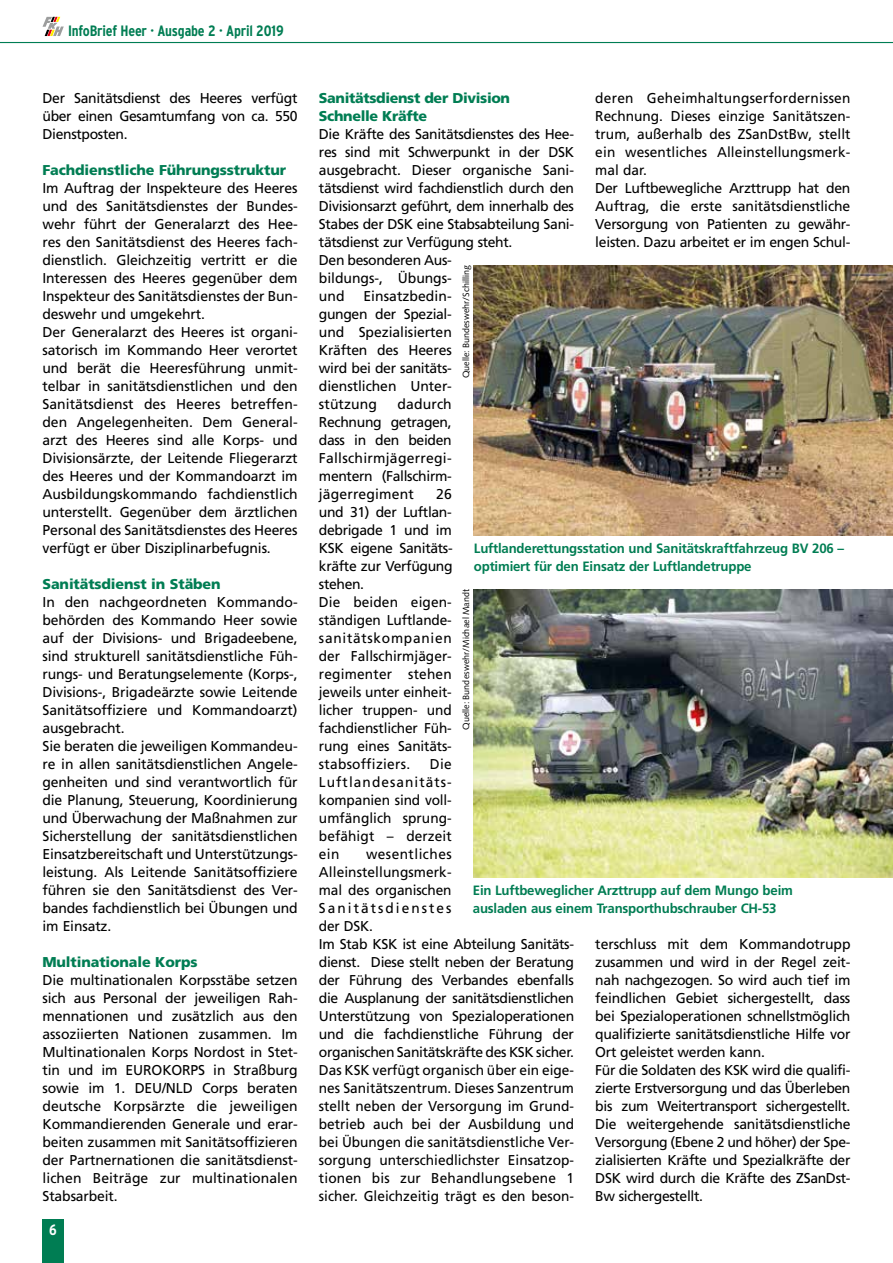
<style>
.page{position:relative;width:893px;height:1263px;background:#fff}
.page>*{position:absolute;margin:0;border:0;box-sizing:border-box;transform-origin:0 0}
.t1{font:700 condensed 15px "Interstate";letter-spacing:-.015em;color:#007d53}
.t2{font:700 condensed 15px "Interstate";color:#fff}
.t3{font:14.25px/18px "Frutiger LT Pro";letter-spacing:-.01em;color:#000}
.t4{font:14.25px/18px "Frutiger LT Pro";letter-spacing:-.01em;color:#000;scale:.96 1}
.t5{font:900 14.25px/18px "Frutiger";letter-spacing:-.01em;color:#007d53}
.t6{font:700 13.5px/18px "Frutiger LT Pro";letter-spacing:-.015em;color:#007d53}
.t7{font:9px "Syntax";color:#000}
</style>
<div class="page">
<hr style="left:0;top:42px;width:893px;height:1px;background:#007d53">
<svg style="left:43px;top:17px;width:21px;height:19px"></svg>
<div style="left:43px;top:1219px;width:21px;height:44px;background:#007d53"></div>
<img style="left:473px;top:265px;width:420px;height:270px">
<img style="left:473px;top:589px;width:420px;height:288px">
<p class="t1" style="left:68px;top:22px;width:217px">InfoBrief Heer · Ausgabe 2 · April 2019</p>
<p class="t3" style="left:43px;top:89px;width:257px;text-align:justify">Der Sanitätsdienst des Heeres verfügt über einen Gesamtumfang von ca. 550<br>Dienstposten.</p>
<p class="t5" style="left:43px;top:161px;width:245px">Fachdienstliche Führungsstruktur</p>
<p class="t3" style="left:43px;top:179px;width:257px">Im Auftrag der Inspekteure des Heeres und des Sanitätsdienstes der Bundes&shy;wehr führt der Generalarzt des Hee&shy;res den Sanitätsdienst des Heeres fach&shy;dienstlich. Gleichzeitig vertritt er die Interessen des Heeres gegenüber dem Inspekteur des Sanitätsdienstes der Bun&shy;deswehr und umgekehrt.<br>Der Generalarzt des Heeres ist organi&shy;satorisch im Kommando Heer verortet und berät die Heeresführung unmit&shy;telbar in sanitätsdienstlichen und den Sanitätsdienst des Heeres betreffen&shy;den Angelegenheiten. Dem General&shy;arzt des Heeres sind alle Korps- und Divisionsärzte, der Leitende Fliegerarzt des Heeres und der Kommandoarzt im Ausbildungskommando fachdienstlich unterstellt. Gegenüber dem ärztlichen Personal des Sanitätsdienstes des Heeres verfügt er über Disziplinarbefugnis.</p>
<p class="t5" style="left:43px;top:575px;width:180px">Sanitätsdienst in Stäben</p>
<p class="t3" style="left:43px;top:593px;width:257px">In den nachgeordneten Kommando&shy;behörden des Kommando Heer sowie auf der Divisions- und Brigadeebene, sind strukturell sanitätsdienstliche Füh&shy;rungs- und Beratungselemente (Korps-, Divisions-, Brigadeärzte sowie Leitende Sanitätsoffiziere und Kommandoarzt) ausgebracht.<br>Sie beraten die jeweiligen Kommandeu&shy;re in allen sanitätsdienstlichen Angele&shy;genheiten und sind verantwortlich für die Planung, Steuerung, Koordinierung und Überwachung der Maßnahmen zur Sicherstellung der sanitätsdienstlichen Einsatzbereitschaft und Unterstützungs&shy;leistung. Als Leitende Sanitätsoffiziere führen sie den Sanitätsdienst des Ver&shy;bandes fachdienstlich bei Übungen und im Einsatz.</p>
<p class="t5" style="left:43px;top:953px;width:156px">Multinationale Korps</p>
<p class="t3" style="left:43px;top:971px;width:257px;text-align:justify">Die multinationalen Korpsstäbe setzen sich aus Personal der jeweiligen Rah&shy;mennationen und zusätzlich aus den assoziierten Nationen zusammen. Im Multinationalen Korps Nordost in Stet&shy;tin und im EUROKORPS in Straßburg sowie im 1. DEU/NLD Corps beraten deutsche Korpsärzte die jeweiligen Kommandierenden Generale und erar&shy;beiten zusammen mit Sanitätsoffizieren der Partnernationen die sanitätsdienst&shy;lichen Beiträge zur multinationalen Stabsarbeit.</p>
<p class="t2" style="left:49px;top:1221px;width:9px">6</p>
<p class="t4" style="left:595px;top:89px;width:267px">deren Geheimhaltungserfordernissen Rechnung. Dieses einzige Sanitätszen&shy;trum, außerhalb des ZSanDstBw, stellt ein wesentliches Alleinstellungsmerk&shy;mal dar.<br>Der Luftbewegliche Arzttrupp hat den Auftrag, die erste sanitätsdienstliche Versorgung von Patienten zu gewähr&shy;leisten. Dazu arbeitet er im engen Schul-</p>
<p class="t5" style="left:319px;top:89px;width:193px">Sanitätsdienst der Division<br>Schnelle Kräfte</p>
<p class="t3" style="left:319px;top:125px;width:257px">Die Kräfte des Sanitätsdienstes des Hee&shy;res sind mit Schwerpunkt in der DSK ausgebracht. Dieser organische Sani&shy;tätsdienst wird fachdienstlich durch den<br>Divisionsarzt geführt, dem innerhalb des<br>Stabes der DSK eine Stabsabteilung Sani&shy;tätsdienst zur Verfügung steht.<br>Den besonderen Aus-<br>bildungs-, Übungs-<br>und</p>
<p class="t7" style="left:461px;top:378px;width:115px;rotate:-90deg">Quelle: Bundeswehr/Schilling</p>
<p class="t3" style="left:319px;top:287px;width:134px;text-align:justify;text-indent:44px">Einsatzbedin&shy;gungen der Spezial&shy;und Spezialisierten Kräften des Heeres wird bei der sanitäts&shy;dienstlichen Unter&shy;stützung</p>
<p class="t3" style="left:319px;top:395px;width:134px;text-align:justify;text-indent:79px">dadurch Rechnung getragen, dass in den beiden Fallschirmjägerregi&shy;mentern (Fallschirm&shy;jägerregiment</p>
<p class="t3" style="left:319px;top:485px;width:135px;text-indent:117px">26 und 31) der Luftlan&shy;debrigade 1 und im<br>KSK eigene Sanitäts&shy;kräfte zur Verfügung stehen.<br>Die beiden eigen&shy;ständigen Luftlande&shy;sanitätskompanien der Fallschirmjäger&shy;regimenter stehen jeweils unter einheit&shy;licher truppen- und fachdienstlicher Füh&shy;rung eines Sanitäts&shy;stabsoffiziers.</p>
<p class="t6" style="left:474px;top:539px;width:372px">Luftlanderettungsstation und Sanitätskraftfahrzeug BV 206 – optimiert für den Einsatz der Luftlandetruppe</p>
<p class="t7" style="left:461px;top:730px;width:142px;rotate:-90deg">Quelle: Bundeswehr/Michael Mandt</p>
<p class="t4" style="left:319px;top:755px;width:140px;text-align:justify;text-indent:111px">Die Luftlandesanitäts&shy;kompanien sind voll&shy;umfänglich sprung&shy;befähigt – derzeit ein</p>
<p class="t4" style="left:319px;top:845px;width:267px;text-indent:47px">wesentliches Alleinstellungsmerk-<br>mal des organischen Sanitätsdienstes<br>der DSK.<br>Im Stab KSK ist eine Abteilung Sanitäts&shy;dienst. Diese stellt neben der Beratung der Führung des Verbandes ebenfalls die Ausplanung der sanitätsdienstlichen Unterstützung von Spezialoperationen und die fachdienstliche Führung der organischen Sanitätskräfte des KSK sicher.<br>Das KSK verfügt organisch über ein eige&shy;nes Sanitätszentrum. Dieses Sanzentrum stellt neben der Versorgung im Grund&shy;betrieb auch bei der Ausbildung und bei Übungen die sanitätsdienstliche Ver&shy;sorgung unterschiedlichster Einsatzop&shy;tionen bis zur Behandlungsebene 1 sicher. Gleichzeitig trägt es den beson-</p>
<p class="t6" style="left:473px;top:881px;width:322px">Ein Luftbeweglicher Arzttrupp auf dem Mungo beim ausladen aus einem Transporthubschrauber CH-53</p>
<p class="t3" style="left:595px;top:935px;width:257px">terschluss mit dem Kommandotrupp zusammen und wird in der Regel zeit&shy;nah nachgezogen. So wird auch tief im feindlichen Gebiet sichergestellt, dass bei Spezialoperationen schnellstmöglich qualifizierte sanitätsdienstliche Hilfe vor Ort geleistet werden kann.<br>Für die Soldaten des KSK wird die qualifi&shy;zierte Erstversorgung und das Überleben bis zum Weitertransport sichergestellt.<br>Die weitergehende sanitätsdienstliche Versorgung (Ebene 2 und höher) der Spe&shy;zialisierten Kräfte und Spezialkräfte der DSK wird durch die Kräfte des ZSanDst-Bw sichergestellt.</p>
</div>
